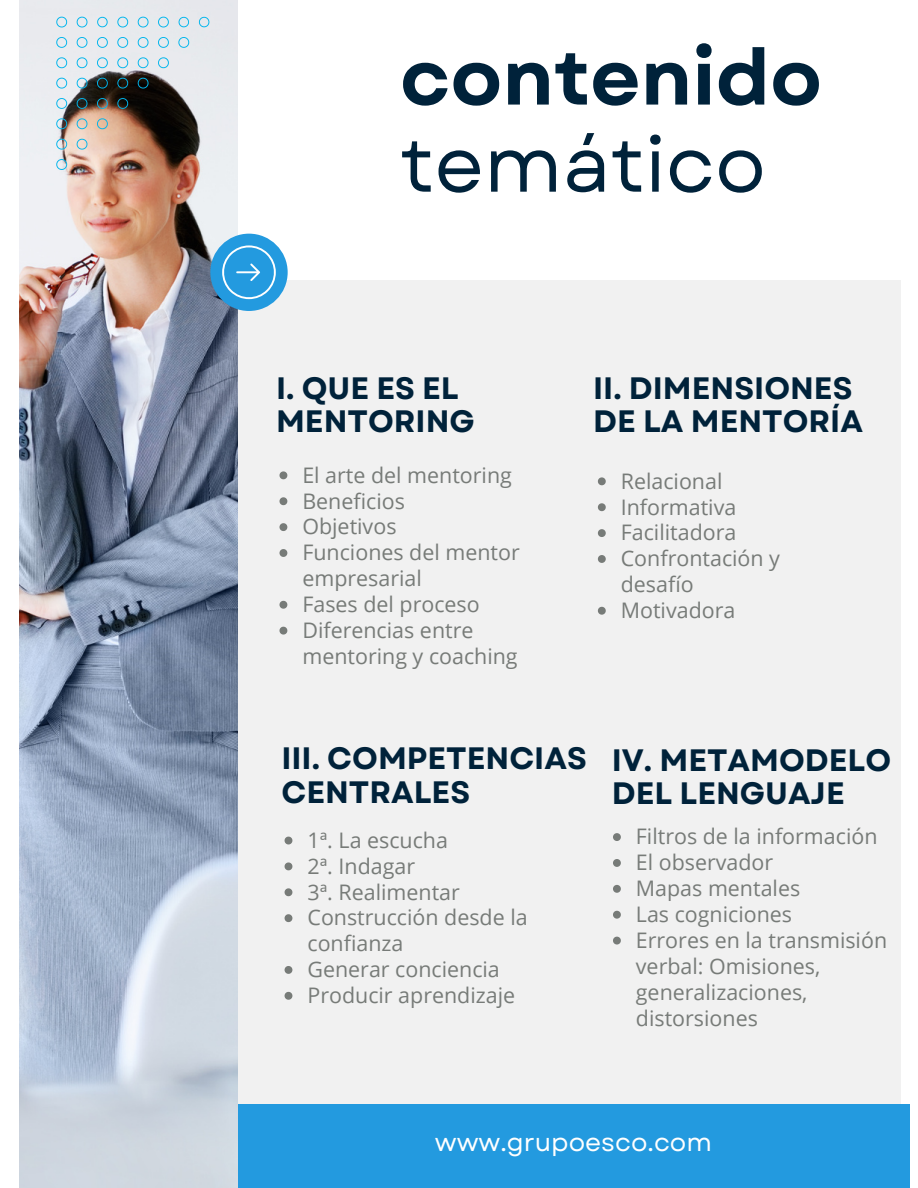
<style>
.page{position:relative;width:918px;height:1188px;background:#fff}
.page>*{position:absolute;margin:0;border:0;box-sizing:border-box;transform-origin:0 0}
.t1{font:700 77.55px "Garet";color:#00223a}
.t2{font:77.55px "Garet";color:#00223a}
.t3{font:700 30.9px/33.8px "Garet";color:#00223a}
.t4{font:25.2px "Garet";color:#fff}
.t5{font:21.45px/25.8px "Open Sans";color:#777b78}
</style>
<div class="page">
<div style="left:77px;top:281px;width:824px;height:840px;background:#f1f1f1"></div>
<div style="left:20px;top:1104px;width:890px;height:84px;background:#239adf"></div>
<img style="left:20px;top:0;width:218px;height:1188px">
<svg style="left:56px;top:17px;width:11px;height:10px"></svg>
<svg style="left:77px;top:17px;width:10px;height:10px"></svg>
<svg style="left:97px;top:17px;width:11px;height:10px"></svg>
<svg style="left:117px;top:17px;width:11px;height:10px"></svg>
<svg style="left:138px;top:17px;width:11px;height:10px"></svg>
<svg style="left:158px;top:17px;width:11px;height:10px"></svg>
<svg style="left:179px;top:17px;width:10px;height:10px"></svg>
<svg style="left:199px;top:17px;width:10px;height:10px"></svg>
<svg style="left:56px;top:159px;width:11px;height:11px"></svg>
<svg style="left:56px;top:139px;width:11px;height:11px"></svg>
<svg style="left:56px;top:118px;width:11px;height:11px"></svg>
<svg style="left:56px;top:98px;width:11px;height:11px"></svg>
<svg style="left:56px;top:78px;width:11px;height:11px"></svg>
<svg style="left:56px;top:57px;width:11px;height:11px"></svg>
<svg style="left:77px;top:57px;width:10px;height:11px"></svg>
<svg style="left:97px;top:57px;width:11px;height:11px"></svg>
<svg style="left:97px;top:78px;width:11px;height:11px"></svg>
<svg style="left:97px;top:98px;width:11px;height:11px"></svg>
<svg style="left:117px;top:98px;width:11px;height:11px"></svg>
<svg style="left:97px;top:118px;width:11px;height:11px"></svg>
<svg style="left:117px;top:57px;width:11px;height:11px"></svg>
<svg style="left:117px;top:78px;width:11px;height:11px"></svg>
<svg style="left:138px;top:57px;width:11px;height:11px"></svg>
<svg style="left:138px;top:78px;width:11px;height:11px"></svg>
<svg style="left:158px;top:57px;width:11px;height:11px"></svg>
<svg style="left:77px;top:78px;width:10px;height:11px"></svg>
<svg style="left:77px;top:98px;width:10px;height:11px"></svg>
<svg style="left:77px;top:118px;width:10px;height:11px"></svg>
<svg style="left:77px;top:139px;width:10px;height:11px"></svg>
<svg style="left:56px;top:37px;width:11px;height:11px"></svg>
<svg style="left:77px;top:37px;width:10px;height:11px"></svg>
<svg style="left:97px;top:37px;width:11px;height:11px"></svg>
<svg style="left:117px;top:37px;width:11px;height:11px"></svg>
<svg style="left:138px;top:37px;width:11px;height:11px"></svg>
<svg style="left:158px;top:37px;width:11px;height:11px"></svg>
<svg style="left:178px;top:37px;width:11px;height:11px"></svg>
<div style="left:210px;top:234px;width:78px;height:77px;background:#239adf;border-radius:50%"></div>
<svg style="left:222px;top:245px;width:54px;height:55px"></svg>
<svg style="left:279px;top:471px;width:8px;height:8px"></svg>
<svg style="left:279px;top:497px;width:8px;height:8px"></svg>
<svg style="left:279px;top:523px;width:8px;height:8px"></svg>
<svg style="left:279px;top:549px;width:8px;height:8px"></svg>
<svg style="left:279px;top:601px;width:8px;height:8px"></svg>
<svg style="left:279px;top:627px;width:8px;height:8px"></svg>
<svg style="left:598px;top:477px;width:8px;height:8px"></svg>
<svg style="left:598px;top:503px;width:8px;height:8px"></svg>
<svg style="left:598px;top:529px;width:8px;height:8px"></svg>
<svg style="left:598px;top:555px;width:8px;height:8px"></svg>
<svg style="left:598px;top:607px;width:8px;height:8px"></svg>
<svg style="left:285px;top:837px;width:7px;height:7px"></svg>
<svg style="left:285px;top:862px;width:7px;height:8px"></svg>
<svg style="left:285px;top:888px;width:7px;height:8px"></svg>
<svg style="left:285px;top:914px;width:7px;height:8px"></svg>
<svg style="left:285px;top:966px;width:7px;height:8px"></svg>
<svg style="left:285px;top:992px;width:7px;height:8px"></svg>
<svg style="left:613px;top:833px;width:8px;height:8px"></svg>
<svg style="left:613px;top:859px;width:8px;height:8px"></svg>
<svg style="left:613px;top:885px;width:8px;height:8px"></svg>
<svg style="left:613px;top:911px;width:8px;height:8px"></svg>
<svg style="left:613px;top:937px;width:8px;height:8px"></svg>
<p class="t1" style="left:400px;top:22px;width:423px">contenido</p>
<p class="t2" style="left:400px;top:109px;width:367px">temático</p>
<p class="t3" style="left:276px;top:371px;width:200px">I. QUE ES EL<br>MENTORING</p>
<p class="t5" style="left:302px;top:461px;width:211px">El arte del mentoring</p>
<p class="t5" style="left:302px;top:487px;width:104px">Beneficios</p>
<p class="t5" style="left:302px;top:513px;width:96px">Objetivos</p>
<p class="t5" style="left:302px;top:539px;width:219px">Funciones del mentor empresarial</p>
<p class="t5" style="left:302px;top:591px;width:179px">Fases del proceso</p>
<p class="t5" style="left:302px;top:617px;width:217px">Diferencias entre mentoring y coaching</p>
<p class="t3" style="left:593px;top:371px;width:261px">II. DIMENSIONES</p>
<p class="t3" style="left:593px;top:405px;width:271px">DE LA MENTORÍA</p>
<p class="t5" style="left:621px;top:467px;width:103px">Relacional</p>
<p class="t5" style="left:621px;top:493px;width:117px">Informativa</p>
<p class="t5" style="left:621px;top:519px;width:117px">Facilitadora</p>
<p class="t5" style="left:621px;top:545px;width:161px">Confrontación y desafío</p>
<p class="t5" style="left:621px;top:597px;width:116px">Motivadora</p>
<p class="t3" style="left:281px;top:742px;width:307px">III. COMPETENCIAS<br>CENTRALES</p>
<p class="t3" style="left:612px;top:743px;width:281px">IV. METAMODELO<br>DEL LENGUAJE</p>
<p class="t5" style="left:307px;top:827px;width:142px">1ª. La escucha</p>
<p class="t5" style="left:307px;top:853px;width:109px">2ª. Indagar</p>
<p class="t5" style="left:307px;top:878px;width:154px">3ª. Realimentar</p>
<p class="t5" style="left:307px;top:904px;width:222px">Construcción desde la confianza</p>
<p class="t5" style="left:307px;top:956px;width:194px">Generar conciencia</p>
<p class="t5" style="left:307px;top:982px;width:209px">Producir aprendizaje</p>
<p class="t5" style="left:636px;top:823px;width:243px">Filtros de la información</p>
<p class="t5" style="left:636px;top:849px;width:139px">El observador</p>
<p class="t5" style="left:636px;top:875px;width:166px">Mapas mentales</p>
<p class="t5" style="left:636px;top:901px;width:158px">Las cogniciones</p>
<p class="t5" style="left:636px;top:927px;width:253px">Errores en la transmisión verbal: Omisiones, generalizaciones, distorsiones</p>
<p class="t4" style="left:435px;top:1124px;width:279px">www.grupoesco.com</p>
</div>
